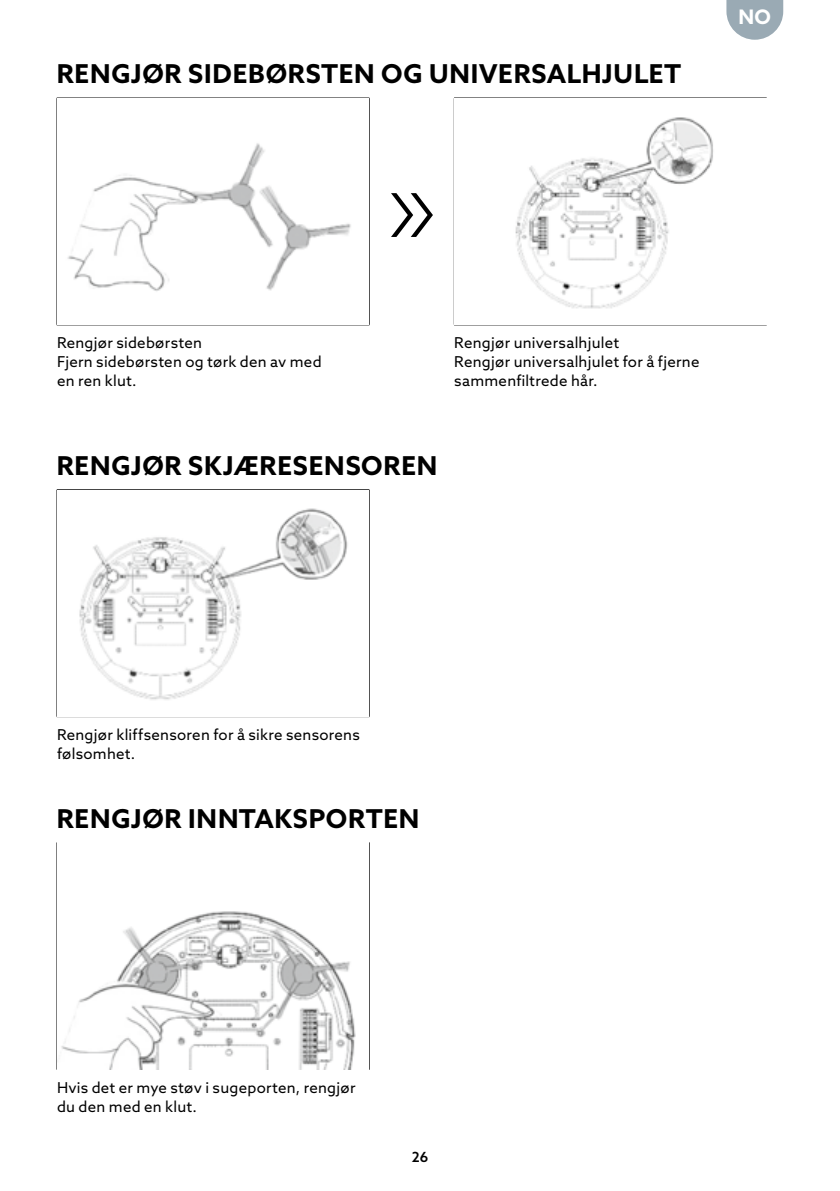
<style>
.page{position:relative;width:840px;height:1191px;background:#fff}
.page>*{position:absolute;margin:0;border:0;box-sizing:border-box;transform-origin:0 0}
._02_Mellemrubrik{font:300 100px "Azo Sans";color:#000}
._02_Mellemrubrik-2{font:700 26px "Azo Sans";letter-spacing:.03em;color:#000}
.t1{font:700 20px "Azo Sans";color:#fff}
._05_NO_tabel{font:15px/19px "Azo Sans";letter-spacing:.02em;color:#000}
._03_DK_tabel{font:15px/19px "Azo Sans";letter-spacing:.015em;color:#000}
.t2{font:500 14px "Azo Sans";color:#000}
</style>
<div class="page">
<svg style="left:726px;top:0;width:56px;height:40px;background:#a9b7bf"></svg>
<hr style="left:453px;top:98px;width:1px;height:227px;background:#000">
<hr style="left:765px;top:98px;width:1px;height:227px;background:#000">
<img style="left:67px;top:143px;width:284px;height:148px">
<img style="left:515px;top:117px;width:198px;height:192px">
<hr style="left:57px;top:489px;width:312px;height:1px;background:#000">
<hr style="left:57px;top:716px;width:312px;height:1px;background:#000">
<img style="left:79px;top:508px;width:269px;height:192px">
<hr style="left:57px;top:842px;width:312px;height:1px;background:#000">
<hr style="left:57px;top:1069px;width:312px;height:1px;background:#000">
<img style="left:61px;top:911px;width:295px;height:158px">
<p class="_02_Mellemrubrik-2" style="left:57px;top:56px;width:625px">RENGJØR SIDEBØRSTEN OG UNIVERSALHJULET</p>
<h3 class="t1" style="left:738px;top:4px;width:34px">NO</h3>
<p class="_02_Mellemrubrik" style="left:384px;top:139px;width:55px">»</p>
<p class="_05_NO_tabel" style="left:57px;top:333px;width:146px">Rengjør sidebørsten</p>
<p class="_05_NO_tabel" style="left:57px;top:352px;width:266px">Fjern sidebørsten og tørk den av med en ren klut.</p>
<p class="_03_DK_tabel" style="left:454px;top:333px;width:166px">Rengjør universalhjulet</p>
<p class="_03_DK_tabel" style="left:454px;top:352px;width:246px">Rengjør universalhjulet for å fjerne sammenfiltrede hår.</p>
<p class="_02_Mellemrubrik-2" style="left:57px;top:448px;width:382px">RENGJØR SKJÆRESENSOREN</p>
<p class="_05_NO_tabel" style="left:57px;top:725px;width:304px">Rengjør kliffsensoren for å sikre sensorens følsomhet.</p>
<p class="_02_Mellemrubrik-2" style="left:57px;top:801px;width:364px">RENGJØR INNTAKSPORTEN</p>
<p class="_05_NO_tabel" style="left:57px;top:1077px;width:300px">Hvis det er mye støv i sugeporten, rengjør du den med en klut.</p>
<p class="t2" style="left:411px;top:1148px;width:18px">26</p>
</div>
